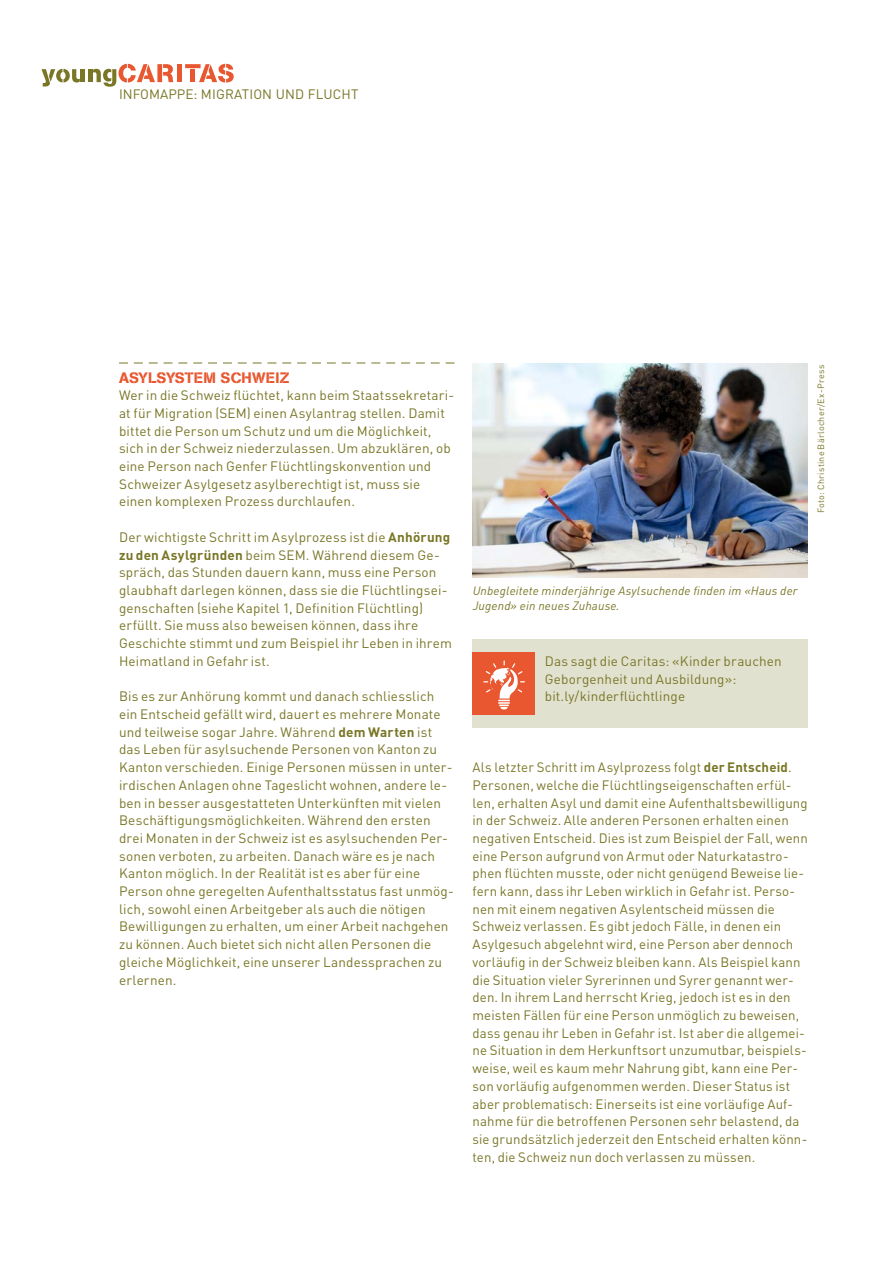
<style>
.page{position:relative;width:893px;height:1263px;background:#fff}
.page>*{position:absolute;margin:0;border:0;box-sizing:border-box;transform-origin:0 0}
.t1{font:15px "AG Book Stencil";letter-spacing:.01em;color:#e8572f}
.t2{font:13.5px/17.7px "DIN";letter-spacing:.01em;color:#797626}
.t3{font:italic 12px/15px "DIN";letter-spacing:.015em;color:#797626}
.t4{font:9px "DIN";letter-spacing:.03em;color:#797626}
.s1{font-weight:700}
</style>
<div class="page">
<hr style="left:81px;top:69px;width:4px;height:13px;background:#797626">
<hr style="left:88px;top:69px;width:4px;height:13px;background:#797626">
<div style="left:177px;top:64px;width:5px;height:18px;background:#e8572f"></div>
<svg style="left:185px;top:64px;width:49px;height:19px"></svg>
<svg style="left:93px;top:64px;width:80px;height:23px"></svg>
<svg style="left:41px;top:69px;width:39px;height:17px"></svg>
<img style="left:473px;top:363px;width:335px;height:214px">
<div style="left:472px;top:639px;width:336px;height:89px;background:#e1e1cf"></div>
<div style="left:472px;top:652px;width:63px;height:63px;background:#e8572f"></div>
<svg style="left:483px;top:660px;width:42px;height:49px"></svg>
<svg style="left:119px;top:363px;width:335px;height:1px"></svg>
<p class="t2" style="left:119px;top:85px;width:241px">INFOMAPPE: MIGRATION UND FLUCHT</p>
<p class="t1" style="left:119px;top:368px;width:172px">ASYLSYSTEM SCHWEIZ</p>
<p class="t2" style="left:119px;top:386px;width:337px">Wer in die Schweiz flüchtet, kann beim Staatssekretari&shy;at für Migration (SEM) einen Asylantrag stellen. Damit bittet die Person um Schutz und um die Möglichkeit, sich in der Schweiz niederzulassen. Um abzuklären, ob eine Person nach Genfer Flüchtlingskonvention und Schweizer Asylgesetz asylberechtigt ist, muss sie einen komplexen Prozess durchlaufen.</p>
<p class="t2" style="left:119px;top:528px;width:334px">Der wichtigste Schritt im Asylprozess ist die <span class="s1">Anhörung zu den Asylgründen</span> beim SEM. Während diesem Ge&shy;spräch, das Stunden dauern kann, muss eine Person glaubhaft darlegen können, dass sie die Flüchtlingsei&shy;genschaften (siehe Kapitel 1, Definition Flüchtling) erfüllt. Sie muss also beweisen können, dass ihre Geschichte stimmt und zum Beispiel ihr Leben in ihrem Heimatland in Gefahr ist.</p>
<p class="t2" style="left:119px;top:687px;width:336px">Bis es zur Anhörung kommt und danach schliesslich ein Entscheid gefällt wird, dauert es mehrere Monate und teilweise sogar Jahre. Während <span class="s1">dem Warten</span> ist das Leben für asylsuchende Personen von Kanton zu Kanton verschieden. Einige Personen müssen in unter&shy;irdischen Anlagen ohne Tageslicht wohnen, andere le&shy;ben in besser ausgestatteten Unterkünften mit vielen Beschäftigungsmöglichkeiten. Während den ersten drei Monaten in der Schweiz ist es asylsuchenden Per&shy;sonen verboten, zu arbeiten. Danach wäre es je nach Kanton möglich. In der Realität ist es aber für eine Person ohne geregelten Aufenthaltsstatus fast unmög&shy;lich, sowohl einen Arbeitgeber als auch die nötigen Bewilligungen zu erhalten, um einer Arbeit nachgehen zu können. Auch bietet sich nicht allen Personen die gleiche Möglichkeit, eine unserer Landessprachen zu erlernen.</p>
<p class="t4" style="left:815px;top:513px;width:150px;rotate:-90deg">Foto: Christine Bärlocher/Ex-Press</p>
<p class="t3" style="left:473px;top:583px;width:326px">Unbegleitete minderjährige Asylsuchende finden im «Haus der<br>Jugend» ein neues Zuhause.</p>
<p class="t2" style="left:545px;top:652px;width:238px">Das sagt die Caritas: «Kinder brauchen<br>Geborgenheit und Ausbildung»: bit.ly/kinderflüchtlinge</p>
<p class="t2" style="left:472px;top:758px;width:337px">Als letzter Schritt im Asylprozess folgt <span class="s1">der Entscheid</span>.<br>Personen, welche die Flüchtlingseigenschaften erfül&shy;len, erhalten Asyl und damit eine Aufenthaltsbewilligung in der Schweiz. Alle anderen Personen erhalten einen negativen Entscheid. Dies ist zum Beispiel der Fall, wenn eine Person aufgrund von Armut oder Naturkatastro&shy;phen flüchten musste, oder nicht genügend Beweise lie&shy;fern kann, dass ihr Leben wirklich in Gefahr ist. Perso&shy;nen mit einem negativen Asylentscheid müssen die Schweiz verlassen. Es gibt jedoch Fälle, in denen ein Asylgesuch abgelehnt wird, eine Person aber dennoch vorläufig in der Schweiz bleiben kann. Als Beispiel kann die Situation vieler Syrerinnen und Syrer genannt wer&shy;den. In ihrem Land herrscht Krieg, jedoch ist es in den meisten Fällen für eine Person unmöglich zu beweisen, dass genau ihr Leben in Gefahr ist. Ist aber die allgemei&shy;ne Situation in dem Herkunftsort unzumutbar, beispiels&shy;weise, weil es kaum mehr Nahrung gibt, kann eine Per&shy;son vorläufig aufgenommen werden. Dieser Status ist aber problematisch: Einerseits ist eine vorläufige Auf&shy;nahme für die betroffenen Personen sehr belastend, da sie grundsätzlich jederzeit den Entscheid erhalten könn&shy;ten, die Schweiz nun doch verlassen zu müssen.</p>
</div>
